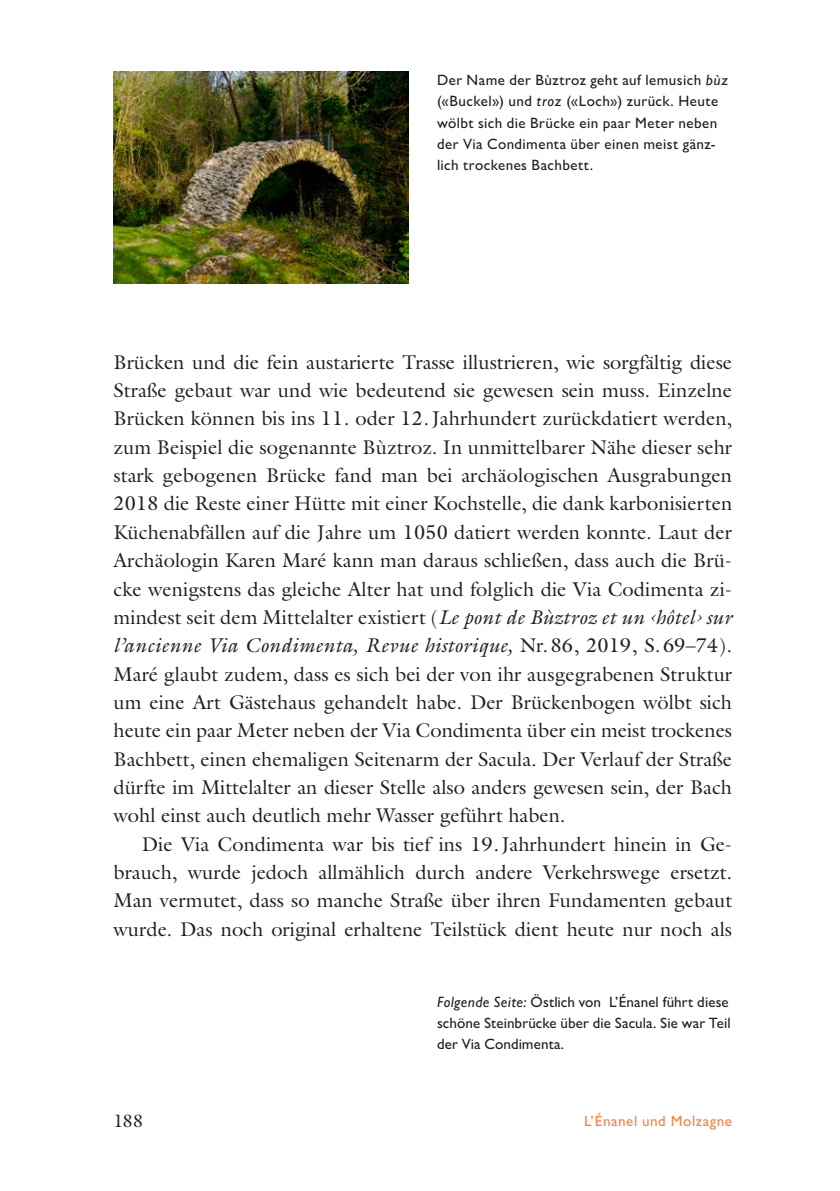
<style>
.page{position:relative;width:840px;height:1191px;background:#fff}
.page>*{position:absolute;margin:0;border:0;box-sizing:border-box;transform-origin:0 0}
.Lauftext_stumpf{font:20px/28.4px "Galliard Pro";color:#231f20;text-align:justify}
.Lauftext{font:20px/28.4px "Galliard Pro";color:#231f20;text-align:justify}
.t1{font:18px "Galliard Pro";color:#231f20}
.Bildlegende{font:500 15px/21.2px "Gill Sans Nova";letter-spacing:.025em;color:#231f20}
.Bildlegende-2{font:500 15px/21.2px "Gill Sans Nova";letter-spacing:.005em;color:#231f20}
.t2{font:500 15px "Gill Sans Nova";letter-spacing:.04em;color:#f58345}
.s1{font-style:italic}
</style>
<div class="page">
<img style="left:113px;top:71px;width:295px;height:212px">
<p class="Bildlegende" style="left:437px;top:69px;width:292px">Der Name der Bùztroz geht auf lemusich <span class="s1">bùz </span>(«Buckel») und <span class="s1">troz</span> («Loch») zurück. Heute wölbt sich die Brücke ein paar Meter neben der Via Condimenta über einen meist gänz&shy;lich trockenes Bachbett.</p>
<p class="Lauftext_stumpf" style="left:113px;top:347px;width:620px">Brücken und die fein austarierte Trasse illustrieren, wie sorgfältig diese Straße gebaut war und wie bedeutend sie gewesen sein muss. Einzelne Brücken können bis ins 11. oder 12. Jahrhundert zurückdatiert werden, zum Beispiel die sogenannte Bùztroz. In unmittelbarer Nähe dieser sehr stark gebogenen Brücke fand man bei archäologischen Ausgrabungen 2018 die Reste einer Hütte mit einer Kochstelle, die dank karbonisierten Küchenabfällen auf die Jahre um 1050 datiert werden konnte. Laut der Archäologin Karen Maré kann man daraus schließen, dass auch die Brü&shy;cke wenigstens das gleiche Alter hat und folglich die Via Codimenta zi&shy;mindest seit dem Mittelalter existiert (<span class="s1">Le pont de Bùztroz et un ‹hôtel› sur l’ancienne Via Condimenta, Revue historique,</span> Nr.86, 2019, S.69–74).<br>Maré glaubt zudem, dass es sich bei der von ihr ausgegrabenen Struktur um eine Art Gästehaus gehandelt habe. Der Brückenbogen wölbt sich heute ein paar Meter neben der Via Condimenta über ein meist trockenes Bachbett, einen ehemaligen Seitenarm der Sacula. Der Verlauf der Straße dürfte im Mittelalter an dieser Stelle also anders gewesen sein, der Bach wohl einst auch deutlich mehr Wasser geführt haben.</p>
<p class="Lauftext" style="left:113px;top:829px;width:619px;text-indent:28px">Die Via Condimenta war bis tief ins 19. Jahrhundert hinein in Ge&shy;brauch, wurde jedoch allmählich durch andere Verkehrswege ersetzt.<br>Man vermutet, dass so manche Straße über ihren Fundamenten gebaut wurde. Das noch original erhaltene Teilstück dient heute nur noch als</p>
<p class="Bildlegende-2" style="left:437px;top:990px;width:295px"><span class="s1">Folgende Seite:</span> Östlich von L’Énanel führt diese schöne Steinbrücke über die Sacula. Sie war Teil der Via Condimenta.</p>
<p class="t1" style="left:113px;top:1108px;width:31px">188</p>
<p class="t2" style="left:583px;top:1111px;width:149px">L’Énanel und Molzagne</p>
</div>
